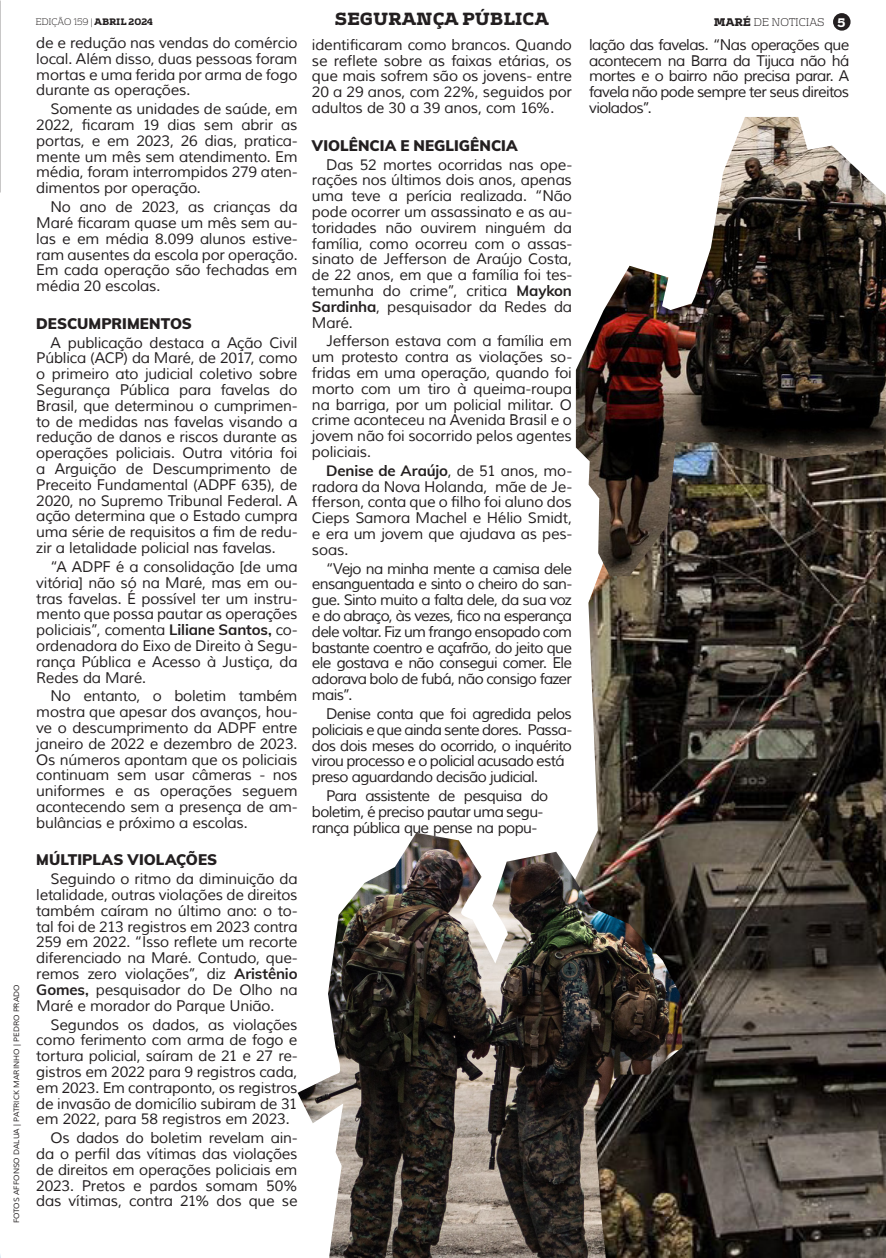
<style>
.page{position:relative;width:886px;height:1258px;background:#fff}
.page>*{position:absolute;margin:0;border:0;box-sizing:border-box;transform-origin:0 0}
.t1{font:900 16px "Vezus Serif W01";color:#231f20}
.t2{font:15px/15.8px "Muli";letter-spacing:-.02em;color:#231f20;text-align:justify}
.t3{font:15px/15.8px "Muli";letter-spacing:-.045em;color:#231f20}
.t4{font:900 15px "Muli";color:#231f20}
.t5{font:900 11.25px "Vezus Serif W01";color:#fff}
.t6{font:300 10px "Vezus Serif W01";color:#231f20}
.t7{font:300 8.5px "Vezus Serif W01";color:#231f20}
.t8{font:7.5px "Muli";color:#231f20;scale:1.05 1}
.s1{font-weight:900}
.s2{font-weight:700}
</style>
<div class="page">
<img style="left:416px;top:370px;width:470px;height:888px">
<img style="left:298px;top:833px;width:384px;height:425px">
<div style="left:833px;top:13px;width:17px;height:18px;background:#231f20;border-radius:50%"></div>
<img style="left:576px;top:117px;width:310px;height:459px">
<p class="t8" style="left:12px;top:1223px;width:229px;rotate:-90deg">FOTOS AFFONSO DALUA | PATRICK MARINHO | PEDRO PRADO</p>
<p class="t7" style="left:35px;top:17px;width:119px">EDIÇÃO 159 | <span class="s1">ABRIL 2024</span></p>
<p class="t1" style="left:335px;top:8px;width:215px">SEGURANÇA PÚBLICA</p>
<p class="t6" style="left:714px;top:16px;width:112px"><span class="s1">MARÉ</span> DE NOTICIAS</p>
<p class="t5" style="left:837px;top:14px;width:10px">5</p>
<p class="t2" style="left:36px;top:35px;width:263px">de e redução nas vendas do comércio local. Além disso, duas pessoas foram mortas e uma ferida por arma de fogo durante as operações.</p>
<p class="t2" style="left:36px;top:101px;width:263px;text-indent:14px">Somente as unidades de saúde, em 2022, ficaram 19 dias sem abrir as portas, e em 2023, 26 dias, pratica&shy;mente um mês sem atendimento. Em média, foram interrompidos 279 aten&shy;dimentos por operação.</p>
<p class="t2" style="left:36px;top:199px;width:263px;text-indent:14px">No ano de 2023, as crianças da Maré ficaram quase um mês sem au&shy;las e em média 8.099 alunos estive&shy;ram ausentes da escola por operação.<br>Em cada operação são fechadas em média 20 escolas.</p>
<p class="t4" style="left:36px;top:312px;width:157px">DESCUMPRIMENTOS</p>
<p class="t2" style="left:36px;top:335px;width:263px;text-indent:14px">A publicação destaca a Ação Civil Pública (ACP) da Maré, de 2017, como o primeiro ato judicial coletivo sobre Segurança Pública para favelas do Brasil, que determinou o cumprimen&shy;to de medidas nas favelas visando a redução de danos e riscos durante as operações policiais. Outra vitória foi a Arguição de Descumprimento de Preceito Fundamental (ADPF 635), de 2020, no Supremo Tribunal Federal. A ação determina que o Estado cumpra uma série de requisitos a fim de redu&shy;zir a letalidade policial nas favelas.</p>
<p class="t2" style="left:36px;top:559px;width:263px;text-indent:14px">“A ADPF é a consolidação [de uma vitória] não só na Maré, mas em ou&shy;tras favelas. É possível ter um instru&shy;mento que possa pautar as operações policiais”, comenta <span class="s2">Liliane Santos,</span> co&shy;ordenadora do Eixo de Direito à Segu&shy;rança Pública e Acesso à Justiça, da Redes da Maré.</p>
<p class="t2" style="left:36px;top:689px;width:263px;text-indent:14px">No entanto, o boletim também mostra que apesar dos avanços, hou&shy;ve o descumprimento da ADPF entre janeiro de 2022 e dezembro de 2023.<br>Os números apontam que os policiais continuam sem usar câmeras - nos uniformes e as operações seguem acontecendo sem a presença de am&shy;bulâncias e próximo a escolas.</p>
<p class="t4" style="left:36px;top:849px;width:182px">MÚLTIPLAS VIOLAÇÕES</p>
<p class="t2" style="left:36px;top:871px;width:263px;text-indent:14px">Seguindo o ritmo da diminuição da letalidade, outras violações de direitos também caíram no último ano: o to&shy;tal foi de 213 registros em 2023 contra 259 em 2022. “Isso reflete um recorte diferenciado na Maré. Contudo, que&shy;remos zero violações”, diz <span class="s2">Aristênio Gomes,</span> pesquisador do De Olho na Maré e morador do Parque União.</p>
<p class="t2" style="left:36px;top:1017px;width:263px;text-indent:14px">Segundos os dados, as violações como ferimento com arma de fogo e tortura policial, saíram de 21 e 27 re&shy;gistros em 2022 para 9 registros cada, em 2023. Em contraponto, os registros de invasão de domicílio subiram de 31 em 2022, para 58 registros em 2023.</p>
<p class="t2" style="left:36px;top:1130px;width:263px;text-indent:14px">Os dados do boletim revelam ain&shy;da o perfil das vítimas das violações de direitos em operações policiais em 2023. Pretos e pardos somam 50% das vítimas, contra 21% dos que se</p>
<p class="t2" style="left:312px;top:37px;width:262px">identificaram como brancos. Quando se reflete sobre as faixas etárias, os que mais sofrem são os jovens- entre 20 a 29 anos, com 22%, seguidos por adultos de 30 a 39 anos, com 16%.</p>
<p class="t4" style="left:312px;top:134px;width:207px">VIOLÊNCIA E NEGLIGÊNCIA</p>
<p class="t2" style="left:312px;top:157px;width:262px;text-indent:14px">Das 52 mortes ocorridas nas ope&shy;rações nos últimos dois anos, apenas uma teve a perícia realizada. “Não pode ocorrer um assassinato e as au&shy;toridades não ouvirem ninguém da família, como ocorreu com o assas&shy;sinato de Jefferson de Araújo Costa, de 22 anos, em que a família foi tes&shy;temunha do crime”, critica <span class="s2">Maykon Sardinha</span>, pesquisador da Redes da Maré.</p>
<p class="t2" style="left:312px;top:334px;width:261px;text-indent:14px">Jefferson estava com a família em um protesto contra as violações so&shy;fridas em uma operação, quando foi morto com um tiro à queima-roupa na barriga, por um policial militar. O crime aconteceu na Avenida Brasil e o jovem não foi socorrido pelos agentes policiais.</p>
<p class="t2" style="left:312px;top:463px;width:262px;text-indent:14px"><span class="s2">Denise de Araújo</span>, de 51 anos, mo&shy;radora da Nova Holanda, mãe de Je&shy;fferson, conta que o filho foi aluno dos Cieps Samora Machel e Hélio Smidt, e era um jovem que ajudava as pes&shy;soas.</p>
<p class="t2" style="left:312px;top:561px;width:262px;text-indent:14px">“Vejo na minha mente a camisa dele ensanguentada e sinto o cheiro do san&shy;gue. Sinto muito a falta dele, da sua voz e do abraço, às vezes, fico na esperança dele voltar. Fiz um frango ensopado com bastante coentro e açafrão, do jeito que ele gostava e não consegui comer. Ele adorava bolo de fubá, não consigo fazer mais”.</p>
<p class="t3" style="left:312px;top:706px;width:261px;text-indent:14px">Denise conta que foi agredida pelos policiais e que ainda sente dores. Passa&shy;dos dois meses do ocorrido, o inquérito virou processo e o policial acusado está preso aguardando decisão judicial.</p>
<p class="t3" style="left:312px;top:788px;width:238px;text-indent:14px">Para assistente de pesquisa do boletim, é preciso pautar uma segu&shy;rança pública que pense na popu-</p>
<p class="t2" style="left:589px;top:37px;width:262px">lação das favelas. “Nas operações que acontecem na Barra da Tijuca não há mortes e o bairro não precisa parar. A favela não pode sempre ter seus direitos violados”.</p>
</div>
